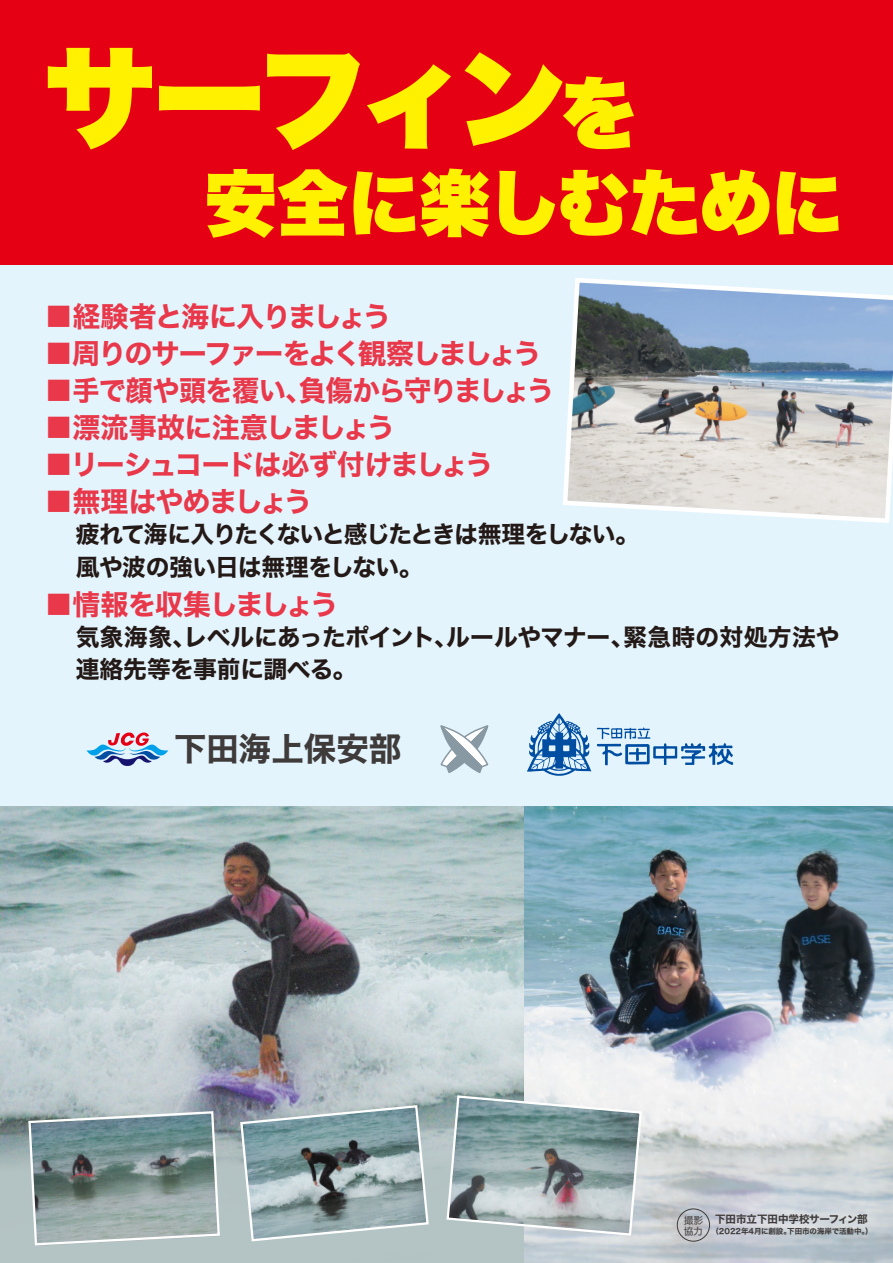
<style>
.page{position:relative;width:893px;height:1263px;background:#e4f4fd}
.page>*{position:absolute;margin:0;border:0;box-sizing:border-box;transform-origin:0 0}
.t1{font:111.15px "Hira Kaku Std N W9";letter-spacing:-.08em;color:#fff100}
.t2{font:71.7px "Hira Kaku Std N W9";letter-spacing:-.005em;color:#fff100}
.t3{font:32.4px "Hira Kaku Std N W7";color:#3f3b3a}
.t4{font:28.05px "Hira Kaku Std N W7";letter-spacing:-.06em;color:#e8384a}
.t5{font:28.05px "Hira Kaku Std N W7";letter-spacing:-.03em;color:#e8384a}
.t6{font:28.05px "Hira Kaku Std N W7";letter-spacing:-.08em;color:#e8384a}
.t7{font:23.7px/32.7px "Hira Kaku Std N W7";letter-spacing:-.005em;color:#231916}
.t8{font:23.7px/32.7px "Hira Kaku Std N W7";letter-spacing:-.045em;color:#231916}
.t9{font:10.5px "Hira Kaku Std N W7";letter-spacing:-.005em;color:#3f3b3a}
.t10{font:9.9px/11.2px "Hira Kaku Std N W4";color:#3f3b3a}
.t11{font:7.5px "Hira Kaku Std N W7";color:#3f3b3a}
.s1{font-size:77.85px}
</style>
<div class="page">
<div style="left:0;top:0;width:893px;height:265px;background:#e60013"></div>
<img style="left:524px;top:806px;width:369px;height:457px">
<img style="left:0;top:806px;width:524px;height:321px">
<svg style="left:0;top:1127px;width:524px;height:136px;background:#b0bfbf"></svg>
<svg style="left:563px;top:278px;width:330px;height:245px;background:#b3bcc4"></svg>
<svg style="left:27px;top:1110px;width:194px;height:137px;background:#899c9c"></svg>
<svg style="left:445px;top:1094px;width:198px;height:143px;background:#9dadaf"></svg>
<svg style="left:239px;top:1104px;width:191px;height:138px;background:#93a6a9"></svg>
<div style="left:677px;top:1208px;width:33px;height:33px;border:1px solid #3f3b3a;border-radius:50%"></div>
<svg style="left:86px;top:732px;width:82px;height:34px"></svg>
<svg style="left:527px;top:713px;width:64px;height:63px"></svg>
<svg style="left:597px;top:727px;width:136px;height:38px"></svg>
<svg style="left:440px;top:726px;width:49px;height:47px"></svg>
<h1 class="t1" style="left:44px;top:37px;width:595px">サーフィン<span class="s1">を</span></h1>
<h2 class="t2" style="left:205px;top:164px;width:640px">安全に楽しむために</h2>
<p class="t4" style="left:45px;top:294px;width:347px">■経験者と海に入りましょう</p>
<p class="t6" style="left:45px;top:331px;width:498px">■周りのサーファーをよく観察しましょう</p>
<p class="t5" style="left:45px;top:368px;width:510px">■手で顔や頭を覆い、負傷から守りましょう</p>
<p class="t5" style="left:45px;top:405px;width:351px">■漂流事故に注意しましょう</p>
<p class="t4" style="left:45px;top:442px;width:450px">■リーシュコードは必ず付けましょう</p>
<p class="t4" style="left:45px;top:479px;width:269px">■無理はやめましょう</p>
<p class="t8" style="left:76px;top:519px;width:565px">疲れて海に入りたくないと感じたときは無理をしない。風や波の強い日は無理をしない。</p>
<p class="t4" style="left:45px;top:582px;width:295px">■情報を収集しましょう</p>
<p class="t7" style="left:76px;top:621px;width:765px">気象海象、レベルにあったポイント、ルールやマナー、緊急時の対処方法や連絡先等を事前に調べる。</p>
<p class="t3" style="left:174px;top:724px;width:229px">下田海上保安部</p>
<p class="t10" style="left:684px;top:1214px;width:21px">撮影協力</p>
<p class="t9" style="left:715px;top:1210px;width:154px">下田市立下田中学校サーフィン部</p>
<p class="t11" style="left:711px;top:1225px;width:163px">（2022年4月に創設。下田市の海岸で活動中。）</p>
</div>
